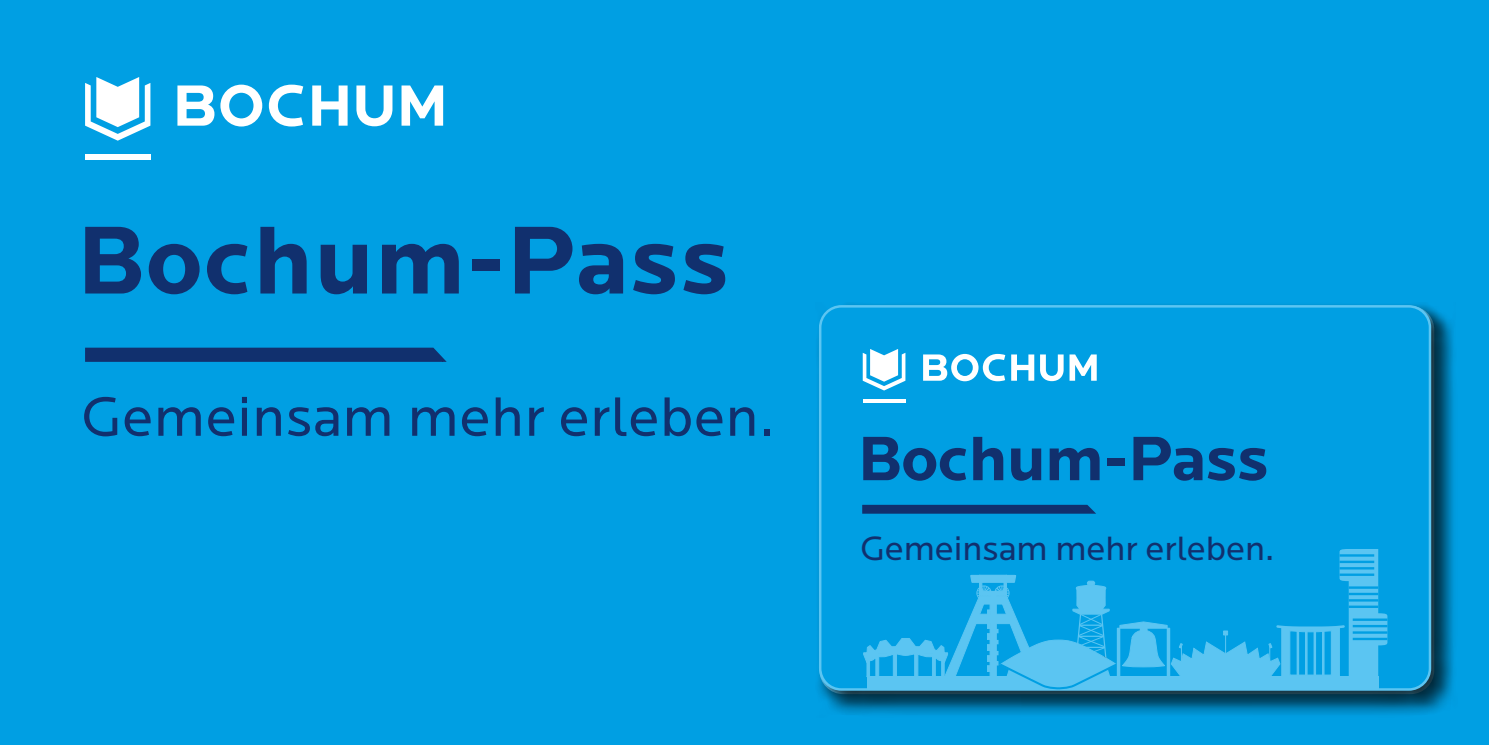
<style>
.page{position:relative;width:1489px;height:745px;background:#fff}
.page>*{position:absolute;margin:0;border:0;box-sizing:border-box;transform-origin:0 0}
.t1{font:700 100px "Locator";letter-spacing:.01em;color:#11306e}
.t2{font:700 65px "Locator";letter-spacing:-.01em;color:#11306e}
.t3{font:57.5px "Locator";letter-spacing:.01em;color:#11306e}
.t4{font:35px "Locator";color:#11306e}
</style>
<div class="page">
<div style="left:0;top:0;width:1488px;height:744px;background:#009fe3"></div>
<svg style="left:177px;top:85px;width:266px;height:41px"></svg>
<div style="left:85px;top:154px;width:65px;height:5px;background:#fff"></div>
<svg style="left:85px;top:77px;width:65px;height:64px"></svg>
<svg style="left:85px;top:347px;width:362px;height:15px;background:#0f3776"></svg>
<div style="left:815px;top:301px;width:639px;height:412px;background:#000;opacity:.75"></div>
<div style="left:820px;top:306px;width:609px;height:383px;background:#009fe3;border-radius:21px"></div>
<svg style="left:923px;top:353px;width:173px;height:28px"></svg>
<hr style="left:862px;top:399px;width:43px;height:3px;background:#fff">
<svg style="left:862px;top:349px;width:43px;height:41px"></svg>
<svg style="left:862px;top:504px;width:234px;height:9px;background:#0f3c7a"></svg>
<svg style="left:863px;top:549px;width:524px;height:141px"></svg>
<hr style="left:1348px;top:586px;width:29px;height:2px;background:#009fe3">
<hr style="left:1348px;top:592px;width:29px;height:2px;background:#009fe3">
<hr style="left:1348px;top:598px;width:29px;height:3px;background:#009fe3">
<hr style="left:1348px;top:605px;width:29px;height:2px;background:#009fe3">
<hr style="left:1339px;top:554px;width:34px;height:2px;background:#009fe3">
<hr style="left:1339px;top:560px;width:34px;height:2px;background:#009fe3">
<hr style="left:1339px;top:566px;width:34px;height:3px;background:#009fe3">
<hr style="left:1339px;top:573px;width:34px;height:2px;background:#009fe3">
<hr style="left:1352px;top:618px;width:35px;height:2px;background:#009fe3">
<hr style="left:1352px;top:624px;width:35px;height:3px;background:#009fe3">
<hr style="left:1352px;top:631px;width:35px;height:2px;background:#009fe3">
<hr style="left:1352px;top:637px;width:35px;height:2px;background:#009fe3">
<h1 class="t1" style="left:76px;top:203px;width:654px">Bochum-Pass</h1>
<h3 class="t3" style="left:81px;top:384px;width:694px">Gemeinsam mehr erleben.</h3>
<h2 class="t2" style="left:857px;top:421px;width:412px">Bochum-Pass</h2>
<p class="t4" style="left:860px;top:528px;width:415px">Gemeinsam mehr erleben.</p>
</div>
